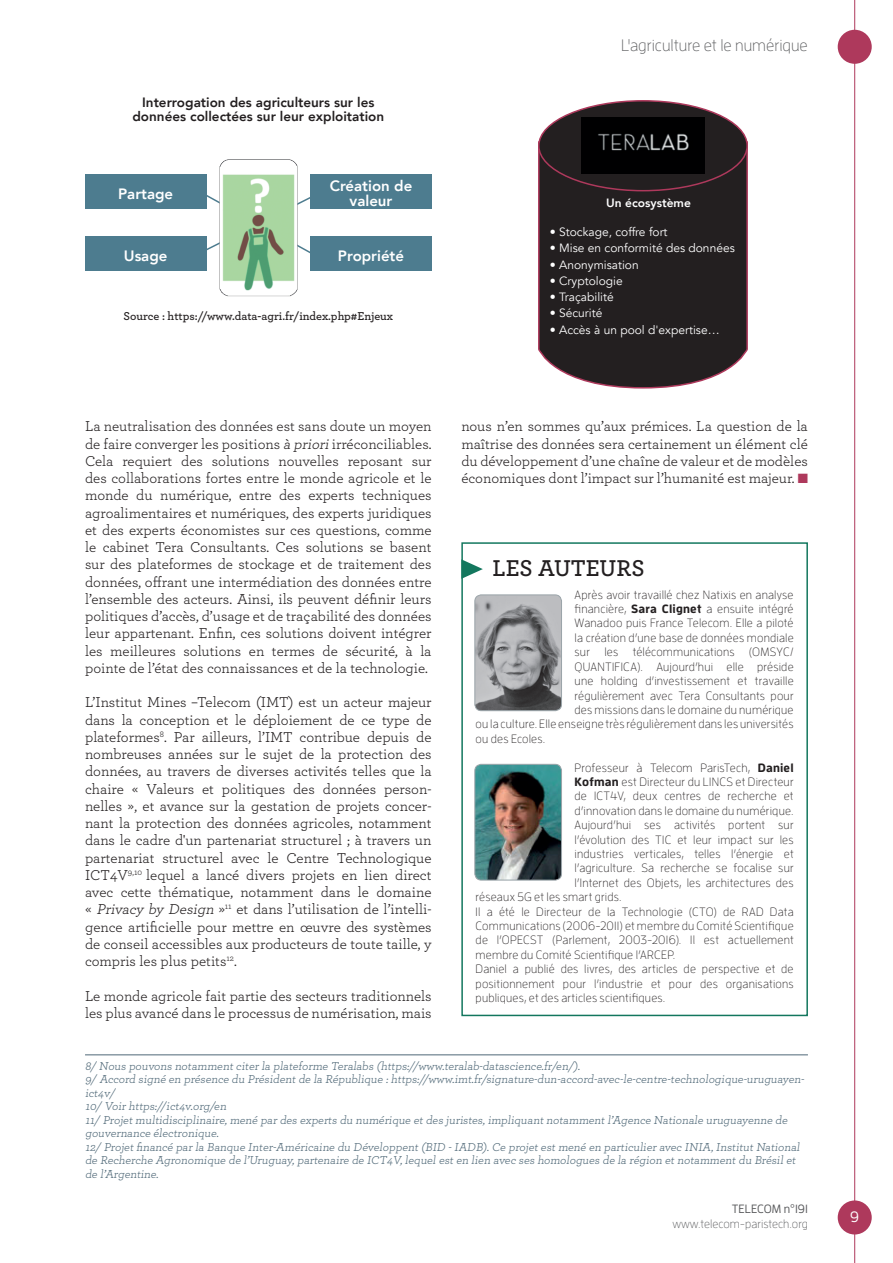
<style>
.page{position:relative;width:893px;height:1263px;background:#fff}
.page>*{position:absolute;margin:0;border:0;box-sizing:border-box;transform-origin:0 0}
.t1{font:600 24px "Archer";letter-spacing:-.005em;color:#231f20}
.t2{font:300 16.5px "Enzo OT";color:#57585a}
.t3{font:15px/17.2px "Archer";color:#231f20;text-align:justify}
.t4{font:800 15px/15px "Avenir";color:#fff;text-align:center}
.t5{font:500 15px "Enzo OT";color:#fff}
.t6{font:800 13.5px/13.5px "Avenir";color:#231f20;text-align:center}
.t7{font:300 12px "Enzo OT";letter-spacing:.015em;color:#231f20}
.t8{font:12px/13.5px "Archer";color:#4f6877}
.t9{font:12px "Avenir";color:#fff}
.t10{font:600 12px "Archer";color:#231f20}
.t11{font:300 12px "Enzo OT";color:#57585a}
.t12{font:800 12px "Avenir";color:#fff}
.t13{font:500 12px "Enzo OT";color:#57585a}
.s1{font-style:italic}
.s2{color:#ae395c}
.s3{font-weight:700}
</style>
<div class="page">
<div style="left:838px;top:30px;width:34px;height:34px;background:#ae395c;border-radius:50%"></div>
<div style="left:538px;top:150px;width:210px;height:239px;background:#231f20"></div>
<div style="left:539px;top:101px;width:208px;height:90px;background:#231f20;border-radius:50%"></div>
<div style="left:538px;top:100px;width:210px;height:91px;border:2px solid #ae395c;border-radius:50%"></div>
<hr style="left:85px;top:1054px;width:723px;height:1px;background:#4f6877">
<div style="left:461px;top:542px;width:347px;height:474px;border:2px solid #13775e"></div>
<svg style="left:461px;top:559px;width:22px;height:20px"></svg>
<img style="left:475px;top:595px;width:86px;height:116px">
<div style="left:475px;top:595px;width:87px;height:116px;border:1px solid #9aa4a9;border-radius:6px"></div>
<img style="left:475px;top:764px;width:86px;height:116px">
<div style="left:475px;top:764px;width:87px;height:116px;border:1px solid #9aa4a9;border-radius:6px"></div>
<div style="left:85px;top:174px;width:121px;height:34px;background:#4d7c8f"></div>
<div style="left:310px;top:174px;width:122px;height:34px;background:#4d7c8f"></div>
<div style="left:85px;top:236px;width:121px;height:34px;background:#4d7c8f"></div>
<div style="left:310px;top:236px;width:122px;height:34px;background:#4d7c8f"></div>
<svg style="left:193px;top:189px;width:132px;height:69px"></svg>
<img style="left:220px;top:159px;width:77px;height:137px">
<img style="left:582px;top:118px;width:122px;height:56px">
<hr style="left:854px;top:0;width:1px;height:1263px;background:#ae395c">
<div style="left:838px;top:1200px;width:34px;height:34px;background:#ae395c;border-radius:50%"></div>
<p class="t6" style="left:132px;top:96px;width:253px">Interrogation des agriculteurs sur les données collectées sur leur exploitation</p>
<p class="t4" style="left:118px;top:186px;width:57px">Partage</p>
<p class="t4" style="left:330px;top:179px;width:84px">Création de valeur</p>
<p class="t4" style="left:124px;top:248px;width:45px">Usage</p>
<p class="t4" style="left:338px;top:248px;width:68px">Propriété</p>
<p class="t10" style="left:124px;top:308px;width:271px">Source : https://www.data-agri.fr/index.php#Enjeux</p>
<p class="t2" style="left:621px;top:36px;width:188px">L'agriculture et le numérique</p>
<p class="t12" style="left:606px;top:194px;width:86px">Un écosystème</p>
<p class="t9" style="left:550px;top:225px;width:119px">• Stockage, coffre fort</p>
<p class="t9" style="left:550px;top:241px;width:186px">• Mise en conformité des données</p>
<p class="t9" style="left:550px;top:257px;width:90px">• Anonymisation</p>
<p class="t9" style="left:550px;top:274px;width:74px">• Cryptologie</p>
<p class="t9" style="left:550px;top:290px;width:65px">• Traçabilité</p>
<p class="t9" style="left:550px;top:306px;width:54px">• Sécurité</p>
<p class="t9" style="left:550px;top:322px;width:171px">• Accès à un pool d'expertise…</p>
<p class="t3" style="left:85px;top:417px;width:348px">La neutralisation des données est sans doute un moyen de faire converger les positions <span class="s1">à priori</span>irréconciliables.<br>Cela requiert des solutions nouvelles reposant sur des collaborations fortes entre le monde agricole et le monde du numérique, entre des experts techniques agroalimentaires et numériques, des experts juridiques et des experts économistes sur ces questions, comme le cabinet Tera Consultants. Ces solutions se basent sur des plateformes de stockage et de traitement des données, offrant une intermédiation des données entre l’ensemble des acteurs. Ainsi, ils peuvent définir leurs politiques d’accès, d’usage et de traçabilité des données leur appartenant. Enfin, ces solutions doivent intégrer les meilleures solutions en termes de sécurité, à la pointe de l’état des connaissances et de la technologie.</p>
<p class="t3" style="left:85px;top:693px;width:348px">L’Institut Mines –Telecom (IMT) est un acteur majeur dans la conception et le déploiement de ce type de plateformes<sup>8</sup>. Par ailleurs, l’IMT contribue depuis de nombreuses années sur le sujet de la protection des données, au travers de diverses activités telles que la chaire « Valeurs et politiques des données person&shy;nelles », et avance sur la gestation de projets concer&shy;nant la protection des données agricoles, notamment dans le cadre d'un partenariat structurel ; à travers un partenariat structurel avec le Centre Technologique ICT4V<sup>9,10</sup> lequel a lancé divers projets en lien direct avec cette thématique, notamment dans le domaine « <span class="s1">Privacy by Design</span> »<sup>11</sup> et dans l’utilisation de l’intelli&shy;gence artificielle pour mettre en œuvre des systèmes de conseil accessibles aux producteurs de toute taille, y compris les plus petits<sup>12</sup>.</p>
<p class="t3" style="left:85px;top:986px;width:348px">Le monde agricole fait partie des secteurs traditionnels les plus avancé dans le processus de numérisation, mais</p>
<p class="t3" style="left:461px;top:417px;width:348px">nous n’en sommes qu’aux prémices. La question de la maîtrise des données sera certainement un élément clé du développement d’une chaîne de valeur et de modèles économiques dont l’impact sur l’humanité est majeur. <span class="s2">■</span></p>
<h1 class="t1" style="left:493px;top:553px;width:153px">LES AUTEURS</h1>
<p class="t7" style="left:575px;top:587px;width:221px">Après avoir travaillé chez Natixis en analyse</p>
<p class="t7" style="left:575px;top:602px;width:221px">financière, <span class="s3">Sara Clignet</span> a ensuite intégré</p>
<p class="t7" style="left:575px;top:616px;width:221px">Wanadoo puis France Telecom. Elle a piloté</p>
<p class="t7" style="left:575px;top:630px;width:221px">la création d’une base de données mondiale</p>
<p class="t7" style="left:575px;top:645px;width:221px">sur les télécommunications (OMSYC/</p>
<p class="t7" style="left:575px;top:659px;width:221px">QUANTIFICA). Aujourd’hui elle préside</p>
<p class="t7" style="left:575px;top:674px;width:221px">une holding d’investissement et travaille</p>
<p class="t7" style="left:575px;top:688px;width:221px">régulièrement avec Tera Consultants pour</p>
<p class="t7" style="left:575px;top:702px;width:221px">des missions dans le domaine du numérique</p>
<p class="t7" style="left:476px;top:717px;width:319px">ou la culture. Elle enseigne très régulièrement dans les universités</p>
<p class="t7" style="left:476px;top:731px;width:71px">ou des Ecoles.</p>
<p class="t7" style="left:575px;top:760px;width:221px">Professeur à Telecom ParisTech, <span class="s3">Daniel</span></p>
<p class="t7" style="left:575px;top:774px;width:221px"><span class="s3">Kofman</span> est Directeur du LINCS et Directeur</p>
<p class="t7" style="left:575px;top:789px;width:221px">de ICT4V, deux centres de recherche et</p>
<p class="t7" style="left:575px;top:803px;width:221px">d’innovation dans le domaine du numérique.</p>
<p class="t7" style="left:575px;top:818px;width:221px">Aujourd’hui ses activités portent sur</p>
<p class="t7" style="left:575px;top:832px;width:221px">l’évolution des TIC et leur impact sur les</p>
<p class="t7" style="left:575px;top:846px;width:221px">industries verticales, telles l’énergie et</p>
<p class="t7" style="left:575px;top:861px;width:221px">l’agriculture. Sa recherche se focalise sur</p>
<p class="t7" style="left:575px;top:875px;width:221px">l’Internet des Objets, les architectures des</p>
<p class="t7" style="left:476px;top:890px;width:148px">réseaux 5G et les smart grids.</p>
<p class="t7" style="left:476px;top:904px;width:320px">Il a été le Directeur de la Technologie (CTO) de RAD Data</p>
<p class="t7" style="left:476px;top:918px;width:320px">Communications (2006-2011) et membre du Comité Scientifique</p>
<p class="t7" style="left:476px;top:933px;width:320px">de l’OPECST (Parlement, 2003-2016). Il est actuellement</p>
<p class="t7" style="left:476px;top:947px;width:201px">membre du Comité Scientifique l’ARCEP.</p>
<p class="t7" style="left:476px;top:962px;width:319px">Daniel a publié des livres, des articles de perspective et de</p>
<p class="t7" style="left:476px;top:976px;width:320px">positionnement pour l’industrie et pour des organisations</p>
<p class="t7" style="left:476px;top:990px;width:191px">publiques, et des articles scientifiques.</p>
<p class="t8" style="left:85px;top:1058px;width:723px">8/ Nous pouvons notammentciter la plateforme Teralabs (https://www.teralab-datascience.fr/en/).<br>9/ Accord signé en présence du Présidentde la République :https://www.imt.fr/signature-dun-accord-avec-le-centre-technologique-uruguayen&shy;ict4v/<br>10/ Voir https://ict4v.org/en<br>11/ Projetmultidisciplinaire,mené par des experts du numérique etdes juristes,impliquantnotammentl’Agence Nationale uruguayenne de gouvernance électronique.<br>12/ Projetfinancé par la Banque Inter-Américaine du Développent(BID -IADB).Ce projetestmené en particulier avec INIA,InstitutNational de Recherche Agronomique de l’Uruguay,partenaire de ICT4V,lequelesten lien avec ses homologues de la région etnotammentdu Brésilet de l’Argentine.</p>
<p class="t13" style="left:732px;top:1202px;width:78px">TELECOM n°191</p>
<p class="t11" style="left:672px;top:1216px;width:137px">www.telecom-paristech.org</p>
<p class="t5" style="left:850px;top:1208px;width:10px">9</p>
</div>
